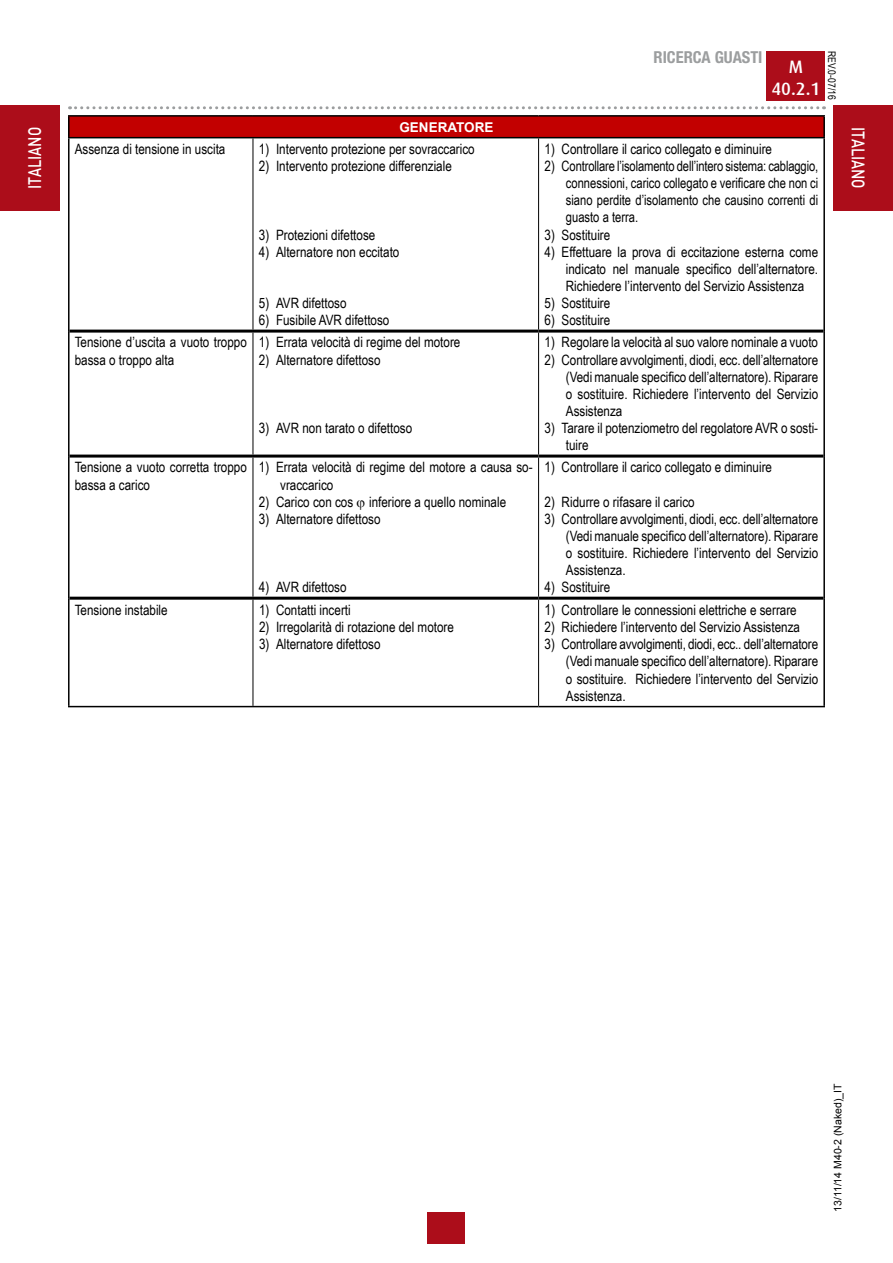
<style>
.page{position:relative;width:893px;height:1263px;background:#fff}
.page>*{position:absolute;margin:0;border:0;box-sizing:border-box;transform-origin:0 0}
.t1{font:500 18px "DIN Pro";color:#fff;scale:.8 1}
.t2{font:500 18px/21.6px "Dax";color:#fff;text-align:center}
.t3{font:700 condensed 16.5px "Helvetica Neue LTW1 G";color:#9c9e9f}
.t4{font:14.25px/17.1px "Arial Narrow";color:#000;text-align:justify}
.t5{font:700 13.5px "Arial";color:#fff}
.t6{font:10.5px "Arial";color:#000}
.t7{font:10.5px "Arial Narrow";color:#000}
.s1{font-size:15px}
</style>
<div class="page">
<div style="left:767px;top:51px;width:58px;height:50px;background:#ac0d1a"></div>
<svg style="left:70px;top:106px;width:754px;height:3px"></svg>
<div style="left:428px;top:1212px;width:37px;height:31px;background:#ac0d1a"></div>
<div style="left:0;top:105px;width:60px;height:106px;background:#ac0d1a"></div>
<div style="left:833px;top:105px;width:60px;height:106px;background:#ac0d1a"></div>
<div style="left:69px;top:116px;width:755px;height:22px;background:#c20000"></div>
<hr style="left:68px;top:115px;width:185px;height:2px;background:#000">
<hr style="left:68px;top:117px;width:2px;height:20px;background:#000">
<hr style="left:253px;top:115px;width:286px;height:2px;background:#000">
<hr style="left:539px;top:115px;width:286px;height:2px;background:#000">
<hr style="left:823px;top:117px;width:2px;height:20px;background:#000">
<hr style="left:68px;top:137px;width:185px;height:1px;background:#000">
<hr style="left:68px;top:138px;width:2px;height:193px;background:#000">
<hr style="left:823px;top:138px;width:2px;height:193px;background:#000">
<hr style="left:68px;top:331px;width:2px;height:125px;background:#000">
<hr style="left:823px;top:331px;width:2px;height:125px;background:#000">
<hr style="left:68px;top:456px;width:2px;height:142px;background:#000">
<hr style="left:823px;top:456px;width:2px;height:142px;background:#000">
<hr style="left:68px;top:598px;width:2px;height:108px;background:#000">
<hr style="left:823px;top:598px;width:2px;height:108px;background:#000">
<hr style="left:68px;top:706px;width:185px;height:1px;background:#000">
<hr style="left:253px;top:706px;width:286px;height:1px;background:#000">
<hr style="left:539px;top:706px;width:286px;height:1px;background:#000">
<hr style="left:253px;top:137px;width:286px;height:1px;background:#000">
<hr style="left:539px;top:137px;width:286px;height:1px;background:#000">
<hr style="left:253px;top:138px;width:1px;height:192px;background:#000">
<hr style="left:538px;top:138px;width:1px;height:192px;background:#000">
<hr style="left:253px;top:333px;width:1px;height:122px;background:#000">
<hr style="left:538px;top:333px;width:1px;height:122px;background:#000">
<hr style="left:253px;top:458px;width:1px;height:139px;background:#000">
<hr style="left:538px;top:458px;width:1px;height:139px;background:#000">
<hr style="left:253px;top:600px;width:1px;height:106px;background:#000">
<hr style="left:538px;top:600px;width:1px;height:106px;background:#000">
<hr style="left:70px;top:330px;width:183px;height:3px;background:#000">
<hr style="left:253px;top:330px;width:286px;height:3px;background:#000">
<hr style="left:539px;top:330px;width:284px;height:3px;background:#000">
<hr style="left:70px;top:455px;width:183px;height:3px;background:#000">
<hr style="left:253px;top:455px;width:286px;height:3px;background:#000">
<hr style="left:539px;top:455px;width:284px;height:3px;background:#000">
<hr style="left:70px;top:597px;width:183px;height:3px;background:#000">
<hr style="left:253px;top:597px;width:286px;height:3px;background:#000">
<hr style="left:539px;top:597px;width:284px;height:3px;background:#000">
<p class="t3" style="left:653px;top:47px;width:111px">RICERCA GUASTI</p>
<p class="t7" style="left:840px;top:51px;width:50px;rotate:90deg">REV.0-07/16</p>
<p class="t2" style="left:771px;top:56px;width:50px">M<br>40.2.1</p>
<p class="t5" style="left:399px;top:118px;width:96px">GENERATORE</p>
<p class="t1" style="left:22px;top:189px;width:79px;rotate:-90deg">ITALIANO</p>
<p class="t1" style="left:871px;top:127px;width:79px;rotate:90deg">ITALIANO</p>
<p class="t4" style="left:75px;top:140px;width:152px">Assenza di tensione in uscita</p>
<p class="t4" style="left:259px;top:140px;width:217px">1) Intervento protezione per sovraccarico</p>
<p class="t4" style="left:259px;top:157px;width:194px">2) Intervento protezione differenziale</p>
<p class="t4" style="left:545px;top:140px;width:229px">1) Controllare il carico collegato e diminuire</p>
<p class="t4" style="left:566px;top:157px;width:254px;text-indent:-21px">2) Controllare l’isolamento dell’intero sistema: cablaggio, connessioni, carico collegato e verificare che non ci siano perdite d’isolamento che causino correnti di guasto a terra.</p>
<p class="t4" style="left:545px;top:225px;width:67px">3) Sostituire</p>
<p class="t4" style="left:566px;top:243px;width:254px;text-indent:-21px">4) Effettuare la prova di eccitazione esterna come indicato nel manuale specifico dell’alternatore.<br>Richiedere l’intervento del Servizio Assistenza</p>
<p class="t4" style="left:545px;top:294px;width:67px">5) Sostituire</p>
<p class="t4" style="left:545px;top:311px;width:67px">6) Sostituire</p>
<p class="t4" style="left:259px;top:225px;width:118px">3) Protezioni difettose</p>
<p class="t4" style="left:259px;top:243px;width:142px">4) Alternatore non eccitato</p>
<p class="t4" style="left:259px;top:294px;width:89px">5) AVR difettoso</p>
<p class="t4" style="left:259px;top:311px;width:132px">6) Fusibile AVR difettoso</p>
<p class="t4" style="left:75px;top:333px;width:174px">Tensione d’uscita a vuoto troppo bassa o troppo alta</p>
<p class="t4" style="left:259px;top:333px;width:203px">1) Errata velocità di regime del motore</p>
<p class="t4" style="left:259px;top:350px;width:123px">2) Alternatore difettoso</p>
<p class="t4" style="left:259px;top:419px;width:155px">3) AVR non tarato o difettoso</p>
<p class="t4" style="left:75px;top:458px;width:174px">Tensione a vuoto corretta troppo bassa a carico</p>
<p class="t4" style="left:280px;top:458px;width:254px;text-indent:-21px">1) Errata velocità di regime del motore a causa so&shy;vraccarico</p>
<p class="t4" style="left:259px;top:492px;width:249px">2) Carico con cos inferiore a quello nominale</p>
<p class="t4" style="left:259px;top:510px;width:123px">3) Alternatore difettoso</p>
<p class="t4" style="left:259px;top:578px;width:89px">4) AVR difettoso</p>
<p class="t4" style="left:75px;top:600px;width:94px">Tensione instabile</p>
<p class="t4" style="left:259px;top:600px;width:93px">1) Contatti incerti</p>
<p class="t4" style="left:259px;top:617px;width:196px">2) Irregolarità di rotazione del motore</p>
<p class="t4" style="left:259px;top:635px;width:123px">3) Alternatore difettoso</p>
<p class="t4" style="left:545px;top:333px;width:275px">1) Regolare la velocità al suo valore nominale a vuoto</p>
<p class="t4" style="left:566px;top:350px;width:254px;text-indent:-21px">2) Controllare avvolgimenti, diodi, ecc. dell’alternatore (Vedi manuale specifico dell’alternatore). Riparare o sostituire. Richiedere l’intervento del Servizio Assistenza</p>
<p class="t4" style="left:566px;top:419px;width:254px;text-indent:-21px">3) Tarare il potenziometro del regolatore AVR o sosti&shy;tuire</p>
<p class="t4" style="left:545px;top:458px;width:229px">1) Controllare il carico collegato e diminuire</p>
<p class="t4" style="left:545px;top:492px;width:152px">2) Ridurre o rifasare il carico</p>
<p class="t4" style="left:566px;top:510px;width:254px;text-indent:-21px">3) Controllare avvolgimenti, diodi, ecc. dell’alternatore (Vedi manuale specifico dell’alternatore). Riparare o sostituire. Richiedere l’intervento del Servizio Assistenza.</p>
<p class="t4" style="left:545px;top:578px;width:67px">4) Sostituire</p>
<p class="t4" style="left:545px;top:601px;width:254px"><span class="s1">1</span>) Controllare le connessioni elettriche e serrare</p>
<p class="t4" style="left:545px;top:618px;width:257px">2) Richiedere l’intervento del Servizio Assistenza</p>
<p class="t4" style="left:566px;top:635px;width:254px;text-indent:-21px">3) Controllare avvolgimenti, diodi, ecc.. dell’alternatore (Vedi manuale specifico dell’alternatore). Riparare o sostituire. Richiedere l’intervento del Servizio Assistenza.</p>
<p class="t6" style="left:831px;top:1212px;width:130px;rotate:-90deg">13/11/14 M40-2 (Naked)_IT</p>
</div>
